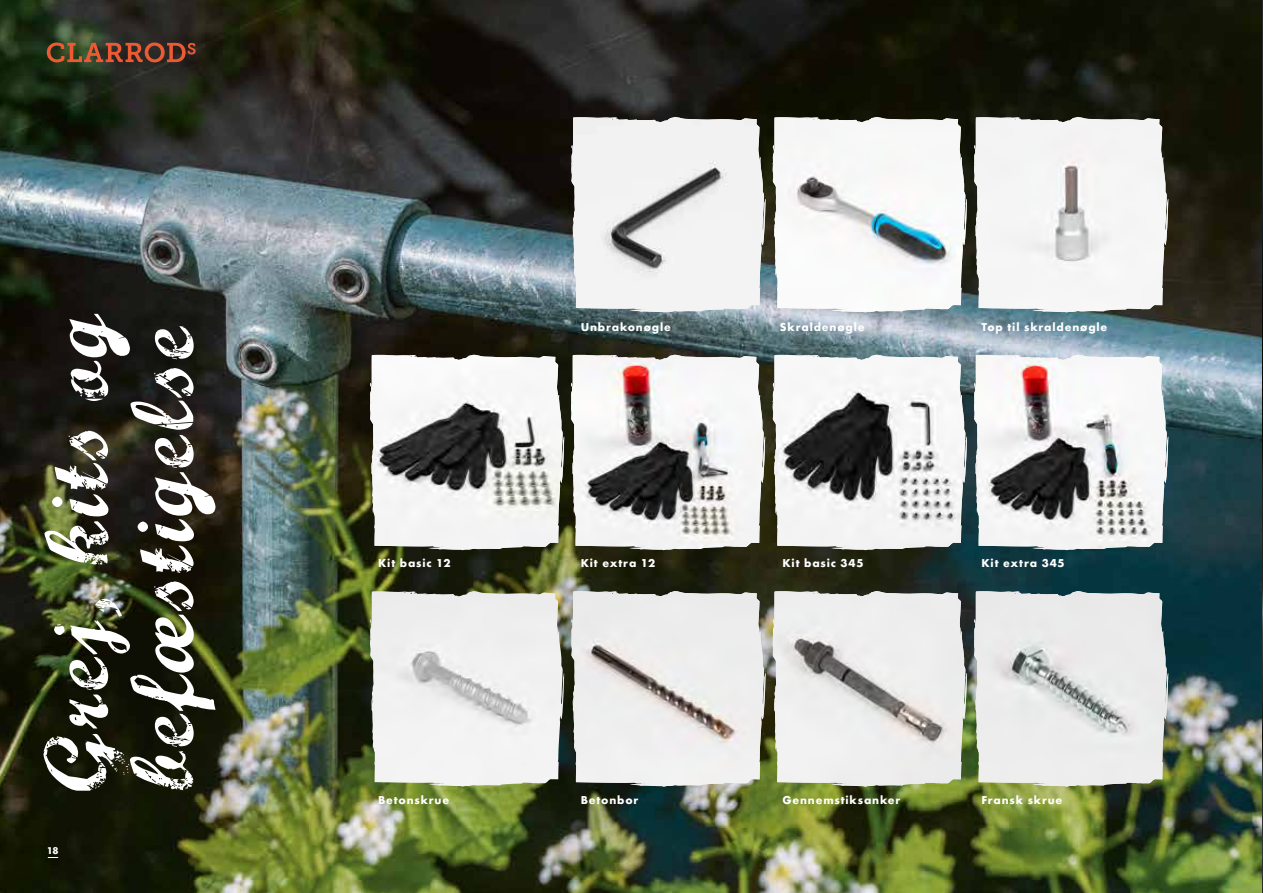
<style>
.page{position:relative;width:1263px;height:893px;background:#fff}
.page>*{position:absolute;margin:0;border:0;box-sizing:border-box;transform-origin:0 0}
.t1{font:90px/85.5px "Marcelle Script";letter-spacing:.035em;color:#fff}
.t2{font:700 10.5px "Futura";letter-spacing:.08em;color:#fff}
.t3{font:700 9px "Futura";color:#fff}
</style>
<div class="page">
<img style="left:0;top:0;width:1263px;height:893px">
<svg style="left:370px;top:354px;width:194px;height:196px"></svg>
<img style="left:370px;top:355px;width:188px;height:195px">
<svg style="left:571px;top:354px;width:194px;height:196px"></svg>
<img style="left:571px;top:355px;width:188px;height:195px">
<svg style="left:772px;top:354px;width:195px;height:196px"></svg>
<img style="left:773px;top:355px;width:188px;height:195px">
<svg style="left:974px;top:354px;width:194px;height:196px"></svg>
<img style="left:974px;top:355px;width:188px;height:195px">
<img style="left:370px;top:591px;width:175px;height:196px">
<svg style="left:571px;top:116px;width:194px;height:197px;background:#656b68"></svg>
<img style="left:571px;top:118px;width:189px;height:194px">
<svg style="left:746px;top:591px;width:19px;height:196px;background:#cccdc5"></svg>
<img style="left:571px;top:591px;width:175px;height:196px">
<svg style="left:916px;top:591px;width:51px;height:196px;background:#d4d5d0"></svg>
<img style="left:772px;top:591px;width:144px;height:196px">
<svg style="left:1117px;top:591px;width:51px;height:196px;background:#d6d9d7"></svg>
<img style="left:974px;top:591px;width:143px;height:196px">
<svg style="left:772px;top:116px;width:195px;height:197px;background:#5a5f59"></svg>
<img style="left:773px;top:118px;width:188px;height:194px">
<svg style="left:974px;top:116px;width:194px;height:197px"></svg>
<img style="left:974px;top:118px;width:188px;height:194px">
<svg style="left:47px;top:43px;width:149px;height:19px;background:#7b4329"></svg>
<h1 class="t1" style="left:30px;top:792px;width:480px;rotate:-90deg">Grej, kits og befæstigelse</h1>
<p class="t3" style="left:47px;top:844px;width:13px">18</p>
<p class="t2" style="left:378px;top:556px;width:74px">Kit basic 12</p>
<p class="t2" style="left:378px;top:792px;width:73px">Betonskrue</p>
<p class="t2" style="left:581px;top:319px;width:92px">Unbrakonøgle</p>
<p class="t2" style="left:780px;top:319px;width:86px">Skraldenøgle</p>
<p class="t2" style="left:981px;top:319px;width:127px">Top til skraldenøgle</p>
<p class="t2" style="left:581px;top:556px;width:76px">Kit extra 12</p>
<p class="t2" style="left:581px;top:792px;width:59px">Betonbor</p>
<p class="t2" style="left:782px;top:556px;width:83px">Kit basic 345</p>
<p class="t2" style="left:981px;top:556px;width:85px">Kit extra 345</p>
<p class="t2" style="left:782px;top:792px;width:119px">Gennemstiksanker</p>
<p class="t2" style="left:981px;top:792px;width:83px">Fransk skrue</p>
</div>
